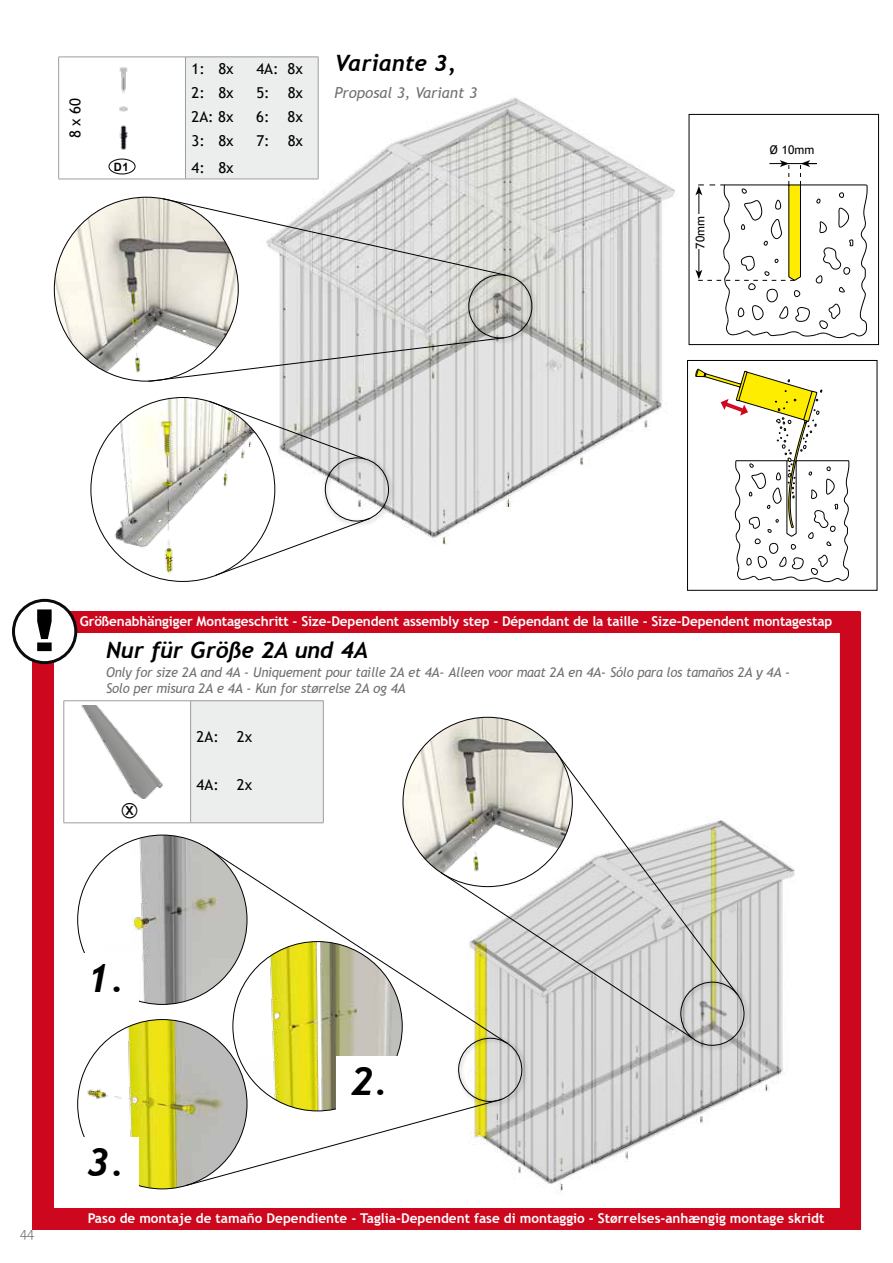
<style>
.page{position:relative;width:893px;height:1263px;background:#fff}
.page>*{position:absolute;margin:0;border:0;box-sizing:border-box;transform-origin:0 0}
.t1{font:italic 700 39px "Trebuchet";color:#000}
.t2{font:italic 700 22.5px "Trebuchet";color:#000}
.t3{font:18px "Bundesbahn Pi 3";color:#000}
.t4{font:15px "Trebuchet MS";color:#000}
.t5{font:italic 15px "Trebuchet MS";color:#707172}
.t6{font:700 13.5px "Trebuchet MS";letter-spacing:-.01em;color:#fff}
.t7{font:italic 13.5px/16.2px "Trebuchet MS";letter-spacing:-.02em;color:#707172;scale:.96 1}
.t8{font:300 13.5px "The Sans";color:#707172}
.t9{font:12px "Trebuchet MS";color:#000}
.t10{font:700 11.4px "Arial";color:#000}
</style>
<div class="page">
<div style="left:185px;top:57px;width:133px;height:122px;background:#eceded"></div>
<hr style="left:58px;top:57px;width:127px;height:1px;background:#9c9e9f">
<hr style="left:58px;top:57px;width:1px;height:122px;background:#9c9e9f">
<hr style="left:185px;top:57px;width:133px;height:1px;background:#9c9e9f">
<hr style="left:185px;top:57px;width:1px;height:122px;background:#9c9e9f">
<hr style="left:318px;top:57px;width:1px;height:122px;background:#9c9e9f">
<hr style="left:58px;top:179px;width:127px;height:1px;background:#9c9e9f">
<hr style="left:185px;top:179px;width:133px;height:1px;background:#9c9e9f">
<img style="left:212px;top:79px;width:490px;height:466px">
<img style="left:78px;top:1019px;width:169px;height:170px;border-radius:85px">
<div style="left:465px;top:271px;width:73px;height:73px;background:#000;opacity:.75"></div>
<img style="left:119px;top:67px;width:9px;height:83px">
<div style="left:109px;top:159px;width:26px;height:15px;border:1px solid #000;border-radius:50%"></div>
<div style="left:322px;top:455px;width:73px;height:73px;background:#000;opacity:.75"></div>
<img style="left:91px;top:397px;width:184px;height:184px;border-radius:92px">
<div style="left:32px;top:611px;width:22px;height:619px;background:#cd071e"></div>
<div style="left:53px;top:611px;width:807px;height:22px;background:#cd071e"></div>
<div style="left:14px;top:600px;width:62px;height:63px;background:#fff;border-radius:50%"></div>
<div style="left:12px;top:599px;width:65px;height:65px;border:3px solid #0a0a0b;border-radius:50%"></div>
<svg style="left:37px;top:609px;width:15px;height:42px"></svg>
<div style="left:840px;top:611px;width:21px;height:619px;background:#cd071e"></div>
<div style="left:50px;top:1209px;width:809px;height:21px;background:#cd071e"></div>
<img style="left:537px;top:834px;width:258px;height:357px">
<div style="left:191px;top:701px;width:132px;height:122px;background:#eceded"></div>
<hr style="left:64px;top:700px;width:127px;height:1px;background:#9c9e9f">
<hr style="left:64px;top:701px;width:1px;height:122px;background:#9c9e9f">
<hr style="left:191px;top:700px;width:133px;height:1px;background:#9c9e9f">
<hr style="left:190px;top:701px;width:1px;height:122px;background:#9c9e9f">
<hr style="left:323px;top:701px;width:1px;height:122px;background:#9c9e9f">
<hr style="left:64px;top:822px;width:127px;height:1px;background:#9c9e9f">
<img style="left:64px;top:706px;width:128px;height:93px">
<div style="left:678px;top:979px;width:72px;height:73px;background:#000;opacity:.75"></div>
<img style="left:54px;top:197px;width:184px;height:184px;border-radius:92px">
<img style="left:403px;top:717px;width:169px;height:170px;border-radius:85px">
<svg style="left:148px;top:198px;width:388px;height:184px"></svg>
<svg style="left:208px;top:401px;width:182px;height:175px"></svg>
<div style="left:72px;top:1137px;width:67px;height:61px;background:#fff"></div>
<img style="left:78px;top:835px;width:169px;height:169px;border-radius:85px">
<svg style="left:185px;top:752px;width:561px;height:434px"></svg>
<img style="left:233px;top:941px;width:169px;height:170px;border-radius:85px">
<div style="left:336px;top:1056px;width:67px;height:61px;background:#fff"></div>
<div style="left:72px;top:953px;width:67px;height:61px;background:#fff"></div>
<div style="left:689px;top:114px;width:189px;height:231px;background:#fff"></div>
<div style="left:689px;top:114px;width:190px;height:231px;border:1px solid #000"></div>
<svg style="left:695px;top:160px;width:173px;height:178px"></svg>
<hr style="left:787px;top:163px;width:30px;height:1px;background:#000">
<div style="left:696px;top:215px;width:11px;height:34px;background:#fff"></div>
<div style="left:687px;top:360px;width:190px;height:230px;background:#fff"></div>
<div style="left:687px;top:360px;width:190px;height:231px;border:1px solid #000"></div>
<svg style="left:695px;top:368px;width:154px;height:214px"></svg>
<p class="t4" style="left:66px;top:138px;width:42px;rotate:-90deg">8 x 60</p>
<p class="t4" style="left:191px;top:59px;width:44px">1: 8x</p>
<p class="t4" style="left:256px;top:59px;width:48px">4A: 8x</p>
<p class="t4" style="left:191px;top:83px;width:44px">2: 8x</p>
<p class="t4" style="left:256px;top:83px;width:48px">5: 8x</p>
<p class="t4" style="left:191px;top:107px;width:44px">2A: 8x</p>
<p class="t4" style="left:256px;top:107px;width:48px">6: 8x</p>
<p class="t4" style="left:191px;top:131px;width:44px">3: 8x</p>
<p class="t4" style="left:256px;top:131px;width:48px">7: 8x</p>
<p class="t10" style="left:114px;top:159px;width:16px">D1</p>
<p class="t4" style="left:191px;top:158px;width:44px">4: 8x</p>
<h2 class="t2" style="left:334px;top:49px;width:123px">Variante 3,</h2>
<p class="t5" style="left:334px;top:84px;width:144px">Proposal 3, Variant 3</p>
<p class="t9" style="left:693px;top:249px;width:34px;rotate:-90deg">70mm</p>
<p class="t9" style="left:770px;top:142px;width:46px">Ø 10mm</p>
<p class="t6" style="left:80px;top:613px;width:754px">Größenabhängiger Montageschritt - Size-Dependent assembly step - Dépendant de la taille - Size-Dependent montagestap</p>
<h2 class="t2" style="left:106px;top:635px;width:263px">Nur für Größe 2A und 4A</h2>
<p class="t7" style="left:106px;top:664px;width:714px">Only for size 2A and 4A - Uniquement pour taille 2A et 4A- Alleen voor maat 2A en 4A- Sólo para los tamaños 2A y 4A -<br>Solo per misura 2A e 4A - Kun for størrelse 2A og 4A</p>
<h3 class="t3" style="left:121px;top:803px;width:18px">X</h3>
<p class="t4" style="left:197px;top:727px;width:57px">2A: 2x</p>
<p class="t4" style="left:197px;top:775px;width:57px">4A: 2x</p>
<p class="t8" style="left:20px;top:1221px;width:16px">44</p>
<h1 class="t1" style="left:87px;top:953px;width:39px">1.</h1>
<h1 class="t1" style="left:87px;top:1137px;width:39px">3.</h1>
<h1 class="t1" style="left:351px;top:1057px;width:39px">2.</h1>
<p class="t6" style="left:88px;top:1210px;width:738px">Paso de montaje de tamaño Dependiente - Taglia-Dependent fase di montaggio - Størrelses-anhængig montage skridt</p>
</div>
